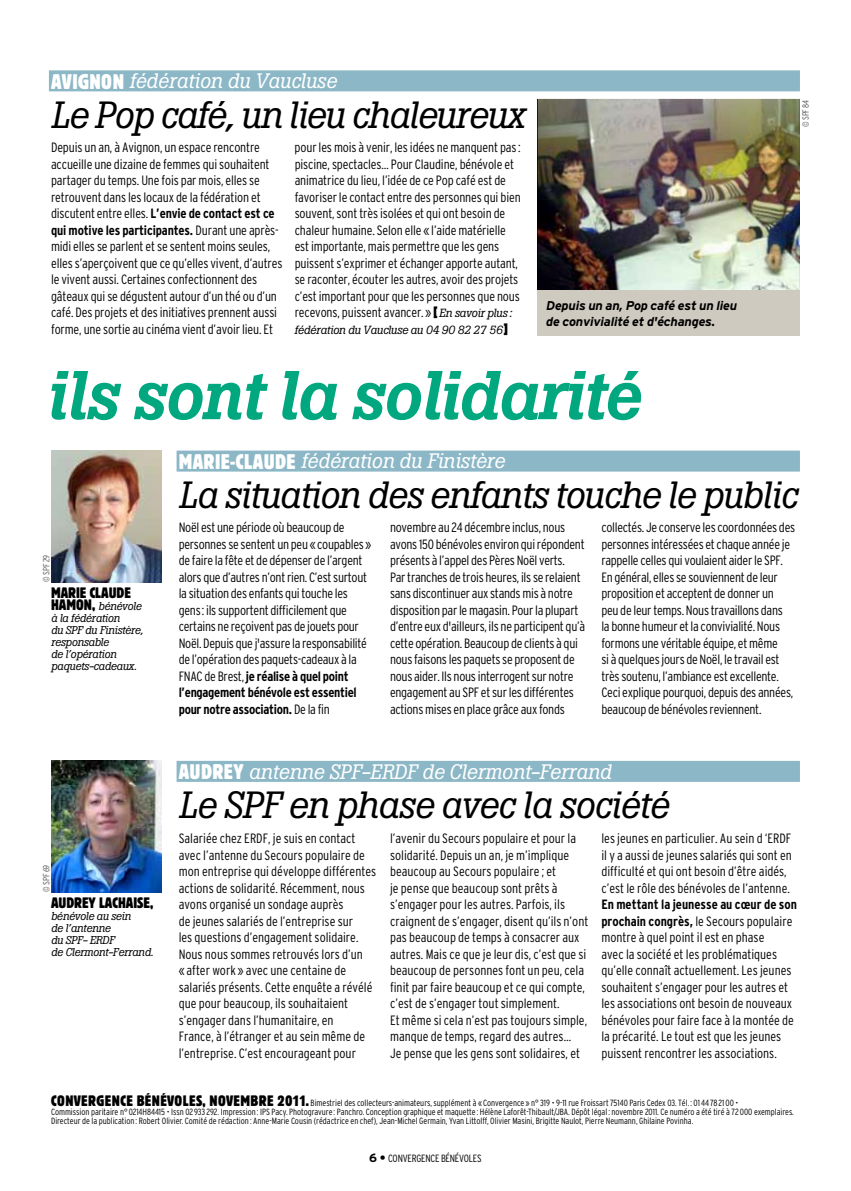
<style>
.page{position:relative;width:851px;height:1191px;background:#fff}
.page>*{position:absolute;margin:0;border:0;box-sizing:border-box;transform-origin:0 0}
.t1{font:italic 500 68.25px "Boton";letter-spacing:-.025em;color:#00a77f}
.t2{font:italic 37.5px "Boton";letter-spacing:-.02em;color:#000}
.t3{font:italic 20.7px "Boton";color:#fff}
.t4{font:condensed 15px "Block BE";color:#000}
.t5{font:300 condensed 13.5px/16.5px "Interstate";letter-spacing:-.01em;color:#000}
.t6{font:italic 700 12.75px/16.2px "Interstate";letter-spacing:-.015em;color:#000}
.t7{font:italic 11.7px "Boton";letter-spacing:-.015em;color:#000}
.t8{font:italic 11.25px/12px "Boton";letter-spacing:-.015em;color:#000}
.t9{font:300 condensed 10.5px "Interstate";letter-spacing:-.02em;color:#000}
.t10{font:300 condensed 9px/9px "Interstate";color:#000}
.t11{font:300 condensed 9px "Interstate";letter-spacing:-.02em;color:#58585a}
.s1{font-family:"Block BE";font-style:normal;font-stretch:condensed;font-size:21px}
.s2{font-weight:700}
.s3{font-family:"Block BE";font-weight:400;font-size:15px}
.s4{font-family:"Boton";font-weight:400;font-style:italic;font-stretch:normal;font-size:11.7px}
.s5{font-family:"Block BE";font-style:normal;font-stretch:condensed;font-size:15px}
.s6{font-weight:700;font-stretch:normal;font-size:12px}
</style>
<div class="page">
<div style="left:176px;top:450px;width:623px;height:21px;background:#8cb7c6"></div>
<div style="left:176px;top:761px;width:623px;height:21px;background:#8cb7c6"></div>
<img style="left:51px;top:760px;width:111px;height:132px">
<img style="left:51px;top:450px;width:111px;height:132px">
<div style="left:49px;top:70px;width:750px;height:21px;background:#8cb7c6"></div>
<img style="left:537px;top:99px;width:262px;height:191px">
<div style="left:537px;top:290px;width:262px;height:46px;background:#cfcac0"></div>
<h3 class="t3" style="left:51px;top:69px;width:287px"><span class="s1">AVIGNON</span> fédération du Vaucluse</h3>
<h2 class="t2" style="left:51px;top:93px;width:475px">Le Pop café, un lieu chaleureux</h2>
<p class="t5" style="left:51px;top:139px;width:233px">Depuis un an, à Avignon, un espace rencontre accueille une dizaine de femmes qui souhaitent partager du temps. Une fois par mois, elles se retrouvent dans les locaux de la fédération et discutent entre elles. <span class="s2">L’envie de contact est ce qui motive les participantes.</span> Durant une après&shy;midi elles se parlent et se sentent moins seules, elles s’aperçoivent que ce qu’elles vivent, d’autres le vivent aussi. Certaines confectionnent des gâteaux qui se dégustent autour d’un thé ou d’un café. Des projets et des initiatives prennent aussi forme, une sortie au cinéma vient d’avoir lieu. Et</p>
<p class="t5" style="left:294px;top:139px;width:227px">pour les mois à venir, les idées ne manquent pas: piscine, spectacles… Pour Claudine, bénévole et animatrice du lieu, l’idée de ce Pop café est de favoriser le contact entre des personnes qui bien souvent, sont très isolées et qui ont besoin de chaleur humaine. Selon elle « l’aide matérielle est importante, mais permettre que les gens puissent s’exprimer et échanger apporte autant, se raconter, écouter les autres, avoir des projets c’est important pour que les personnes que nous recevons, puissent avancer. » <span class="s3">[</span><span class="s4">En savoir plus:</span></p>
<p class="t7" style="left:294px;top:323px;width:215px">fédération du Vaucluse au 04 90 82 27 56<span class="s5">]</span></p>
<p class="t6" style="left:546px;top:297px;width:192px">Depuis un an, Pop café est un lieu de convivialité et d'échanges.</p>
<h1 class="t1" style="left:47px;top:356px;width:595px">ils sont la solidarité</h1>
<p class="t11" style="left:800px;top:127px;width:29px;rotate:-90deg">© SPF 84</p>
<p class="t11" style="left:41px;top:581px;width:28px;rotate:-90deg">© SPF 29</p>
<p class="t4" style="left:51px;top:583px;width:81px">MARIE CLAUDE</p>
<p class="t8" style="left:51px;top:600px;width:94px"><span class="s5">HAMON,</span> bénévole à la fédération<br>du SPF du Finistère, responsable<br>de l’opération paquets-cadeaux.</p>
<p class="t11" style="left:41px;top:891px;width:28px;rotate:-90deg">© SPF 69</p>
<p class="t4" style="left:51px;top:894px;width:103px">AUDREY LACHAISE,</p>
<p class="t8" style="left:51px;top:910px;width:104px">bénévole au sein<br>de l’antenne<br>du SPF- ERDF<br>de Clermont-Ferrand.</p>
<h3 class="t3" style="left:179px;top:449px;width:328px"><span class="s1">MARIE-CLAUDE</span> fédération du Finistère</h3>
<h2 class="t2" style="left:179px;top:473px;width:620px">La situation des enfants touche le public</h2>
<p class="t5" style="left:179px;top:519px;width:194px">Noël est une période où beaucoup de personnes se sentent un peu «coupables» de faire la fête et de dépenser de l’argent alors que d’autres n’ont rien. C’est surtout la situation des enfants qui touche les gens: ils supportent difficilement que certains ne reçoivent pas de jouets pour Noël. Depuis que j'assure la responsabilité de l’opération des paquets-cadeaux à la FNAC de Brest, <span class="s2">je réalise à quel point l’engagement bénévole est essentiel pour notre association.</span> De la fin</p>
<p class="t5" style="left:390px;top:519px;width:197px">novembre au 24 décembre inclus, nous avons 150 bénévoles environ qui répondent présents à l’appel des Pères Noël verts.<br>Par tranches de trois heures, ils se relaient sans discontinuer aux stands mis à notre disposition par le magasin. Pour la plupart d’entre eux d'ailleurs, ils ne participent qu’à cette opération. Beaucoup de clients à qui nous faisons les paquets se proposent de nous aider. Ils nous interrogent sur notre engagement au SPF et sur les différentes actions mises en place grâce aux fonds</p>
<p class="t5" style="left:601px;top:519px;width:195px">collectés. Je conserve les coordonnées des personnes intéressées et chaque année je rappelle celles qui voulaient aider le SPF.<br>En général, elles se souviennent de leur proposition et acceptent de donner un<br>peu de leur temps. Nous travaillons dans<br>la bonne humeur et la convivialité. Nous formons une véritable équipe, et même<br>si à quelques jours de Noël, le travail est très soutenu, l’ambiance est excellente.<br>Ceci explique pourquoi, depuis des années, beaucoup de bénévoles reviennent.</p>
<h3 class="t3" style="left:179px;top:759px;width:434px"><span class="s1">AUDREY</span> antenne SPF-ERDF de Clermont-Ferrand</h3>
<h2 class="t2" style="left:179px;top:783px;width:492px">Le SPF en phase avec la société</h2>
<p class="t5" style="left:179px;top:830px;width:199px">Salariée chez ERDF, je suis en contact avec l’antenne du Secours populaire de mon entreprise qui développe différentes actions de solidarité. Récemment, nous avons organisé un sondage auprès<br>de jeunes salariés de l’entreprise sur<br>les questions d’engagement solidaire.<br>Nous nous sommes retrouvés lors d’un<br>« after work » avec une centaine de salariés présents. Cette enquête a révélé que pour beaucoup, ils souhaitaient s’engager dans l’humanitaire, en<br>France, à l’étranger et au sein même de l’entreprise. C’est encourageant pour</p>
<p class="t5" style="left:390px;top:830px;width:200px">l’avenir du Secours populaire et pour la solidarité. Depuis un an, je m’implique beaucoup au Secours populaire ; et<br>je pense que beaucoup sont prêts à s’engager pour les autres. Parfois, ils craignent de s’engager, disent qu’ils n’ont pas beaucoup de temps à consacrer aux autres. Mais ce que je leur dis, c’est que si beaucoup de personnes font un peu, cela finit par faire beaucoup et ce qui compte, c’est de s’engager tout simplement.<br>Et même si cela n’est pas toujours simple, manque de temps, regard des autres…<br>Je pense que les gens sont solidaires, et</p>
<p class="t5" style="left:601px;top:830px;width:192px">les jeunes en particulier. Au sein d ‘ERDF il y a aussi de jeunes salariés qui sont en difficulté et qui ont besoin d’être aidés, c’est le rôle des bénévoles de l’antenne.</p>
<p class="t5" style="left:601px;top:896px;width:197px"><span class="s2">En mettant la jeunesse au cœur de son prochain congrès,</span> le Secours populaire montre à quel point il est en phase<br>avec la société et les problématiques qu’elle connaît actuellement. Les jeunes souhaitent s’engager pour les autres et les associations ont besoin de nouveaux bénévoles pour faire face à la montée de la précarité. Le tout est que les jeunes puissent rencontrer les associations.</p>
<p class="t10" style="left:51px;top:1098px;width:744px"><span class="s3">CONVERGENCE BÉNÉVOLES, NOVEMBRE 2011.</span> Bimestriel des collecteurs-animateurs, supplément à « Convergence » n° 319 • 9-11 rue Froissart 75140 Paris Cedex 03. Tél. : 01 44 78 21 00 •<br>Commission paritaire n° 0214H84415 • Issn 02 933 292. Impression : IPS Pacy. Photogravure : Panchro. Conception graphique et maquette : Hélène Laforêt-Thibault/JBA. Dépôt légal : novembre 2011. Ce numéro a été tiré à 72 000 exemplaires.<br>Directeur de la publication : Robert Olivier. Comité de rédaction : Anne-Marie Cousin (rédactrice en chef), Jean-Michel Germain, Yvan Littolff, Olivier Masini, Brigitte Naulot, Pierre Neumann, Ghilaine Povinha.</p>
<p class="t9" style="left:369px;top:1152px;width:58px"><span class="s6">6 •</span> Convergence</p>
<p class="t9" style="left:441px;top:1152px;width:33px">bénévoles</p>
</div>
